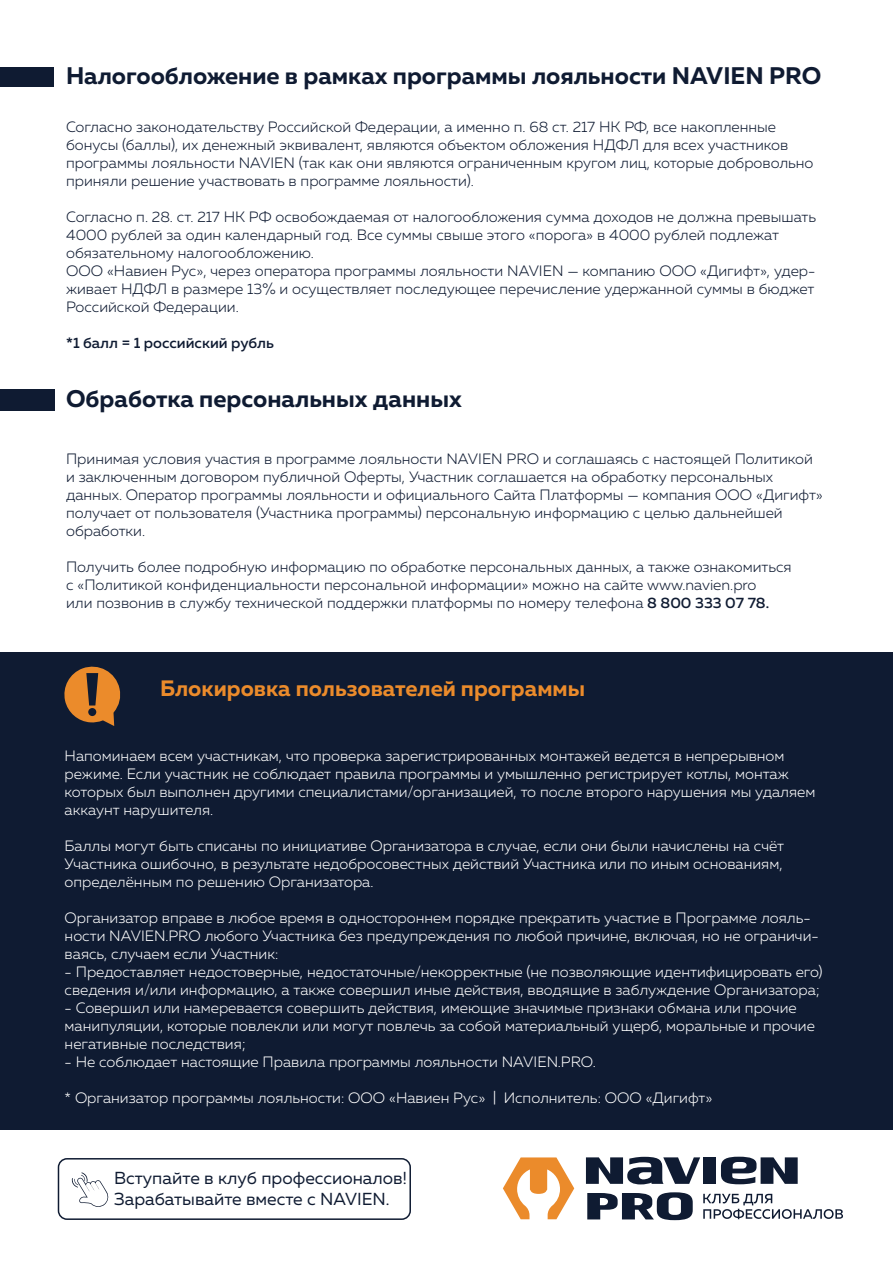
<style>
.page{position:relative;width:893px;height:1263px;background:#fff}
.page>*{position:absolute;margin:0;border:0;box-sizing:border-box;transform-origin:0 0}
.t1{font:700 24px "Muller";color:#0f1b32}
.t2{font:700 22.2px "Muller";color:#eb8b2b}
.t3{font:17.4px/20.9px "Muller";color:#0f1b32}
.t4{font:300 15px/18px "Muller";color:#0f1b32}
.t5{font:300 15px/18px "Muller";color:#fff}
.t6{font:500 15px "Muller";color:#0f1b32}
.s1{font-weight:500}
</style>
<div class="page">
<div style="left:0;top:68px;width:53px;height:19px;background:#0f1b32"></div>
<div style="left:0;top:389px;width:54px;height:22px;background:#0f1b32"></div>
<svg style="left:703px;top:1194px;width:140px;height:25px"></svg>
<svg style="left:503px;top:1157px;width:71px;height:62px"></svg>
<div style="left:703px;top:1157px;width:13px;height:27px;background:#0f1b32"></div>
<svg style="left:721px;top:1157px;width:77px;height:27px"></svg>
<svg style="left:586px;top:1157px;width:114px;height:27px"></svg>
<svg style="left:587px;top:1192px;width:106px;height:28px"></svg>
<div style="left:0;top:653px;width:893px;height:477px;background:#0f1b32"></div>
<svg style="left:64px;top:666px;width:57px;height:60px"></svg>
<div style="left:58px;top:1158px;width:353px;height:62px;border:2px solid #0f1b32;border-radius:9px"></div>
<svg style="left:72px;top:1172px;width:37px;height:35px"></svg>
<h1 class="t1" style="left:66px;top:61px;width:757px">Налогообложение в рамках программы лояльности NAVIEN PRO</h1>
<p class="t4" style="left:66px;top:117px;width:749px">Согласно законодательству Российской Федерации, а именно п. 68 ст. 217 НК РФ, все накопленные бонусы (баллы), их денежный эквивалент, являются объектом обложения НДФЛ для всех участников программы лояльности NAVIEN (так как они являются ограниченным кругом лиц, которые добровольно приняли решение участвовать в программе лояльности).</p>
<p class="t4" style="left:66px;top:207px;width:751px">Согласно п. 28. ст. 217 НК РФ освобождаемая от налогообложения сумма доходов не должна превышать 4000 рублей за один календарный год. Все суммы свыше этого «порога» в 4000 рублей подлежат обязательному налогообложению.<br>ООО «Навиен Рус», через оператора программы лояльности NAVIEN — компанию ООО «Дигифт», удер&shy;живает НДФЛ в размере 13% и осуществляет последующее перечисление удержанной суммы в бюджет Российской Федерации.</p>
<p class="t6" style="left:66px;top:333px;width:209px">*1 балл = 1 российский рубль</p>
<h1 class="t1" style="left:66px;top:384px;width:397px">Обработка персональных данных</h1>
<p class="t4" style="left:66px;top:449px;width:758px">Принимая условия участия в программе лояльности NAVIEN PRO и соглашаясь с настоящей Политикой и заключенным договором публичной Оферты, Участник соглашается на обработку персональных данных. Оператор программы лояльности и официального Сайта Платформы — компания ООО «Дигифт» получает от пользователя (Участника программы) персональную информацию с целью дальнейшей обработки.</p>
<p class="t4" style="left:66px;top:557px;width:727px">Получить более подробную информацию по обработке персональных данных, а также ознакомиться с «Политикой конфиденциальности персональной информации» можно на сайте www.navien.pro<br>или позвонив в службу технической поддержки платформы по номеру телефона <span class="s1">8 800 333 07 78.</span></p>
<h2 class="t2" style="left:160px;top:674px;width:426px">Блокировка пользователей программы</h2>
<p class="t5" style="left:65px;top:746px;width:752px">Напоминаем всем участникам, что проверка зарегистрированных монтажей ведется в непрерывном режиме. Если участник не соблюдает правила программы и умышленно регистрирует котлы, монтаж которых был выполнен другими специалистами/организацией, то после второго нарушения мы удаляем аккаунт нарушителя.</p>
<p class="t5" style="left:65px;top:836px;width:721px;text-align:justify">Баллы могут быть списаны по инициативе Организатора в случае, если они были начислены на счёт Участника ошибочно, в результате недобросовестных действий Участника или по иным основаниям, определённым по решению Организатора.</p>
<p class="t5" style="left:65px;top:908px;width:756px">Организатор вправе в любое время в одностороннем порядке прекратить участие в Программе лояль&shy;ности NAVIEN.PRO любого Участника без предупреждения по любой причине, включая, но не ограничи&shy;ваясь, случаем если Участник:</p>
<p class="t5" style="left:65px;top:962px;width:759px">- Предоставляет недостоверные, недостаточные/некорректные (не позволяющие идентифицировать его) сведения и/или информацию, а также совершил иные действия, вводящие в заблуждение Организатора;</p>
<p class="t5" style="left:65px;top:998px;width:752px">- Совершил или намеревается совершить действия, имеющие значимые признаки обмана или прочие манипуляции, которые повлекли или могут повлечь за собой материальный ущерб, моральные и прочие негативные последствия;</p>
<p class="t5" style="left:65px;top:1052px;width:533px">- Не соблюдает настоящие Правила программы лояльности NAVIEN.PRO.</p>
<p class="t5" style="left:65px;top:1088px;width:649px">* Организатор программы лояльности: ООО «Навиен Рус» | Исполнитель: ООО «Дигифт»</p>
<p class="t3" style="left:114px;top:1167px;width:294px">Вступайте в клуб профессионалов!<br>Зарабатывайте вместе с NAVIEN.</p>
</div>
